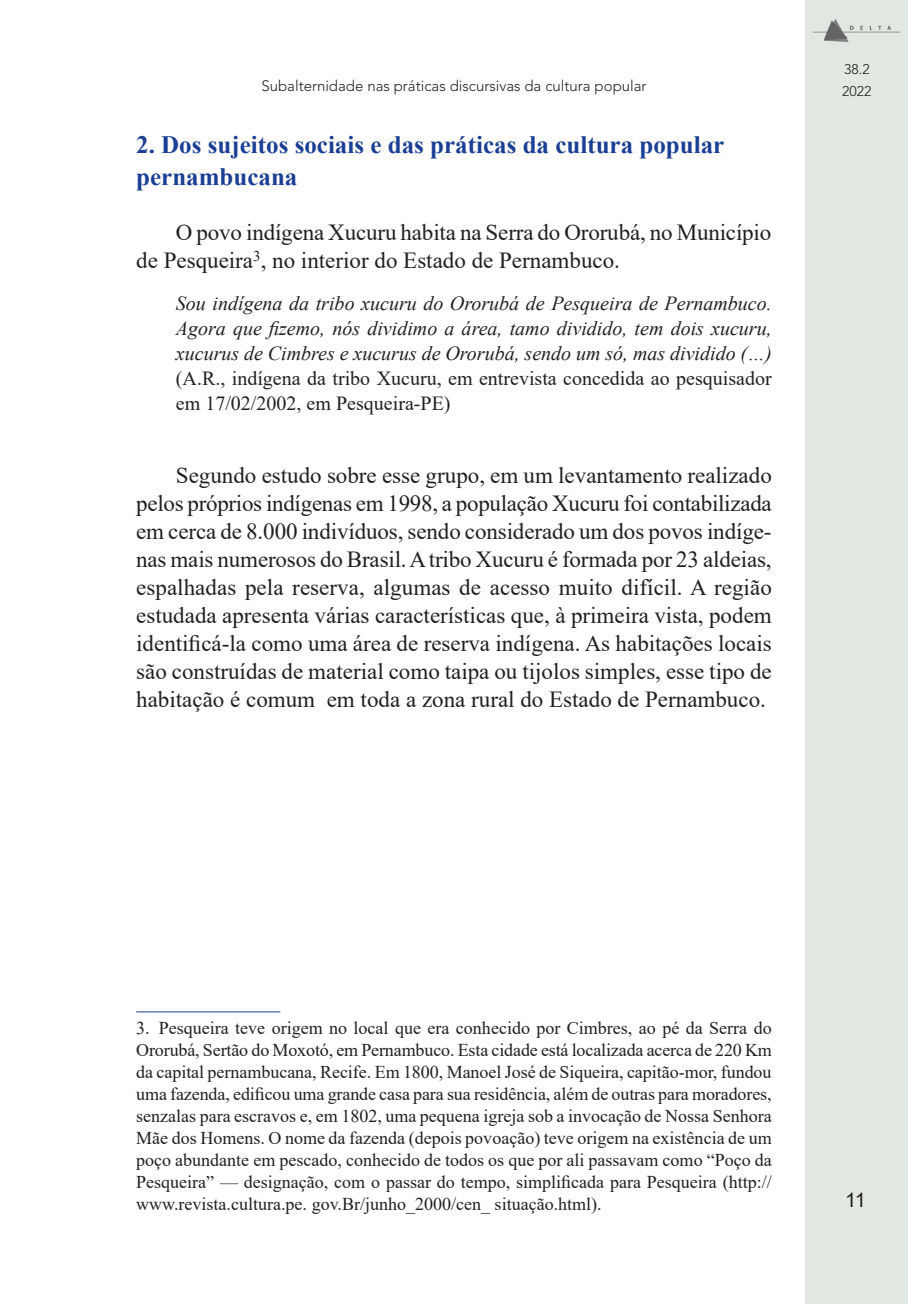
<style>
.page{position:relative;width:908px;height:1304px;background:#fff}
.page>*{position:absolute;margin:0;border:0;box-sizing:border-box;transform-origin:0 0}
.t1{font:700 25px/32px "Times New Roman";color:#1b3f94}
.t2{font:23px/28px "Times New Roman";color:#231f20}
.t3{font:italic 20px/25px "Times New Roman";color:#231f20;text-align:justify}
.t4{font:20px/25px "Times New Roman";color:#231f20}
.t5{font:20px "Arial";color:#231f20}
.t6{font:18px/22px "Times New Roman";color:#231f20;text-align:justify}
.t7{font:300 15px "Avenir";color:#231f20}
.t8{font:300 14px/22px "Avenir";color:#231f20}
</style>
<div class="page">
<div style="left:804px;top:0;width:102px;height:1304px;background:#e1e9e2"></div>
<img style="left:813px;top:19px;width:88px;height:23px">
<hr style="left:136px;top:1011px;width:144px;height:1px;background:#1b3f94">
<p class="t7" style="left:261px;top:77px;width:386px">Subalternidade nas práticas discursivas da cultura popular</p>
<h1 class="t1" style="left:136px;top:128px;width:589px">2. Dos sujeitos sociais e das práticas da cultura popular pernambucana</h1>
<p class="t2" style="left:136px;top:218px;width:636px;text-indent:40px">O povo indígena Xucuru habita na Serra do Ororubá, no Município de Pesqueira<sup>3</sup>, no interior do Estado de Pernambuco.</p>
<p class="t3" style="left:176px;top:291px;width:597px">Sou indígena da tribo xucuru do Ororubá de Pesqueira de Pernambuco.<br>Agora que fizemo, nós dividimo a área, tamo dividido, tem dois xucuru, xucurus de Cimbres e xucurus de Ororubá, sendo um só, mas dividido (…)</p>
<p class="t4" style="left:176px;top:365px;width:597px">(A.R., indígena da tribo Xucuru, em entrevista concedida ao pesquisador em 17/02/2002, em Pesqueira-PE)</p>
<p class="t2" style="left:136px;top:461px;width:637px;text-align:justify;text-indent:40px">Segundo estudo sobre esse grupo, em um levantamento realizado pelos próprios indígenas em 1998, a população Xucuru foi contabilizada em cerca de 8.000 indivíduos, sendo considerado um dos povos indíge&shy;nas mais numerosos do Brasil. A tribo Xucuru é formada por 23 aldeias, espalhadas pela reserva, algumas de acesso muito difícil. A região estudada apresenta várias características que, à primeira vista, podem identificá-la como uma área de reserva indígena. As habitações locais são construídas de material como taipa ou tijolos simples, esse tipo de habitação é comum em toda a zona rural do Estado de Pernambuco.</p>
<p class="t8" style="left:841px;top:58px;width:31px">38.2<br>2022</p>
<p class="t6" style="left:136px;top:1016px;width:637px">3. Pesqueira teve origem no local que era conhecido por Cimbres, ao pé da Serra do Ororubá, Sertão do Moxotó, em Pernambuco. Esta cidade está localizada acerca de 220 Km da capital pernambucana, Recife. Em 1800, Manoel José de Siqueira, capitão-mor, fundou uma fazenda, edificou uma grande casa para sua residência, além de outras para moradores, senzalas para escravos e, em 1802, uma pequena igreja sob a invocação de Nossa Senhora Mãe dos Homens. O nome da fazenda (depois povoação) teve origem na existência de um poço abundante em pescado, conhecido de todos os que por ali passavam como “Poço da Pesqueira” — designação, com o passar do tempo, simplificada para Pesqueira (http:// www.revista.cultura.pe. gov.Br/junho_2000/cen_ situação.html).</p>
<p class="t5" style="left:844px;top:1186px;width:22px">11</p>
</div>
